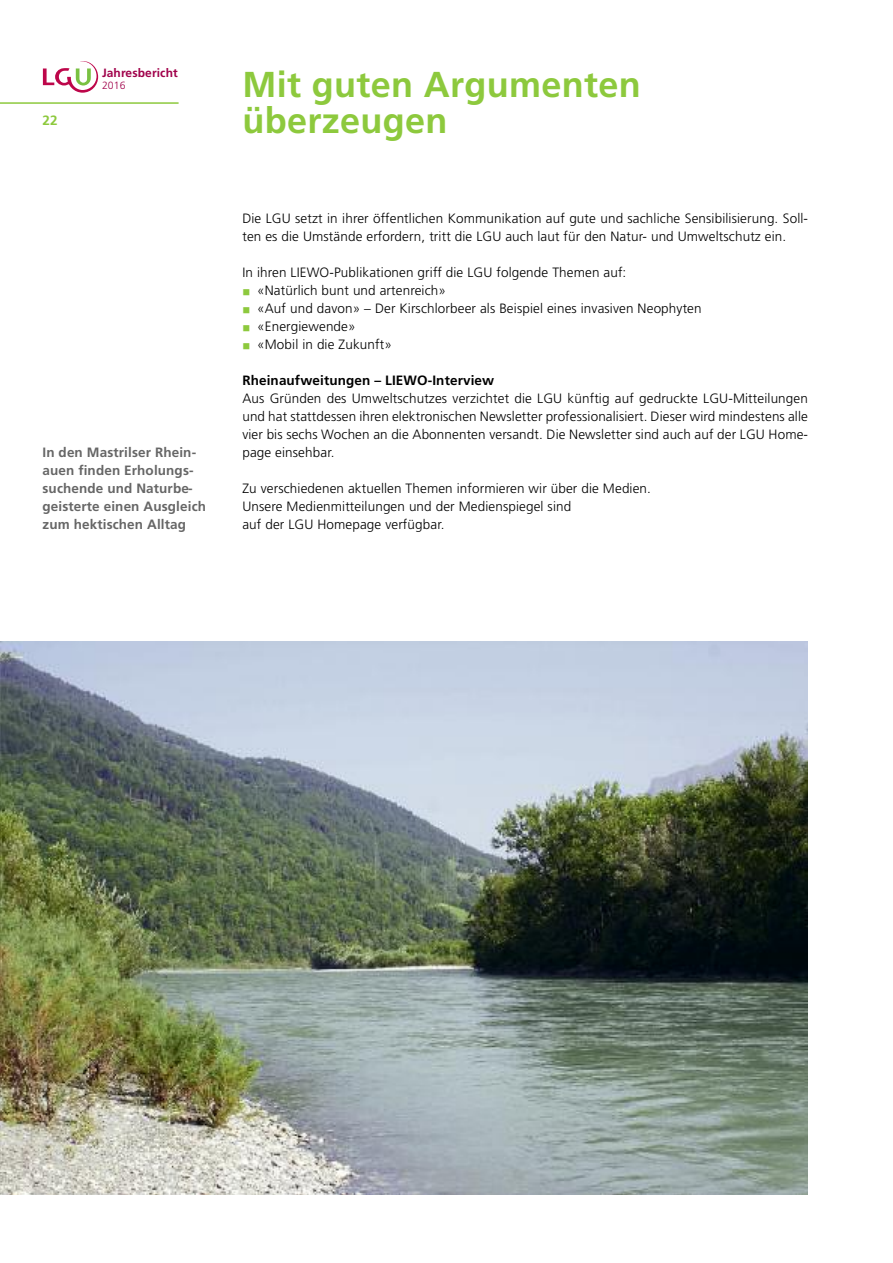
<style>
.page{position:relative;width:893px;height:1263px;background:#fff}
.page>*{position:absolute;margin:0;border:0;box-sizing:border-box;transform-origin:0 0}
.t1{font:700 36px/36px "Frutiger";letter-spacing:.01em;color:#8dc93d}
.t2{font:300 13.5px/18px "Frutiger";letter-spacing:.01em;color:#000}
.t3{font:700 13.5px/18px "Frutiger";letter-spacing:.01em;color:#666}
.t4{font:700 13.5px "Frutiger";letter-spacing:.01em;color:#000}
.t5{font:700 13.5px "Frutiger";color:#8dc93d}
.t6{font:700 12px "Frutiger";letter-spacing:.01em;color:#a0004a}
.t7{font:300 10.5px "Frutiger";color:#a0004a}
.s1{color:#8dc93d}
</style>
<div class="page">
<svg style="left:43px;top:61px;width:55px;height:32px"></svg>
<hr style="left:0;top:102px;width:179px;height:2px;background:#8dc93d">
<img style="left:0;top:641px;width:808px;height:554px">
<p class="t5" style="left:43px;top:115px;width:17px">22</p>
<p class="t6" style="left:102px;top:68px;width:77px">Jahresbericht</p>
<p class="t7" style="left:102px;top:81px;width:25px">2016</p>
<p class="t3" style="left:43px;top:444px;width:165px">In den Mastrilser Rhein&shy;auen finden Erholungs&shy;suchende und Naturbe&shy;geisterte einen Ausgleich zum hektischen Alltag</p>
<h1 class="t1" style="left:242px;top:69px;width:400px">Mit guten Argumenten überzeugen</h1>
<p class="t2" style="left:242px;top:210px;width:567px">Die LGU setzt in ihrer öffentlichen Kommunikation auf gute und sachliche Sensibilisierung. Soll&shy;ten es die Umstände erfordern, tritt die LGU auch laut für den Natur- und Umweltschutz ein.</p>
<p class="t2" style="left:242px;top:264px;width:385px">In ihren LIEWO-Publikationen griff die LGU folgende Themen auf:</p>
<p class="t2" style="left:242px;top:282px;width:205px"><span class="s1">■</span> «Natürlich bunt und artenreich»</p>
<p class="t2" style="left:242px;top:300px;width:461px"><span class="s1">■</span> «Auf und davon» – Der Kirschlorbeer als Beispiel eines invasiven Neophyten</p>
<p class="t2" style="left:242px;top:318px;width:115px"><span class="s1">■</span> «Energiewende»</p>
<p class="t2" style="left:242px;top:336px;width:151px"><span class="s1">■</span> «Mobil in die Zukunft»</p>
<p class="t4" style="left:242px;top:375px;width:253px">Rheinaufweitungen – LIEWO-Interview</p>
<p class="t2" style="left:242px;top:390px;width:567px;text-align:justify">Aus Gründen des Umweltschutzes verzichtet die LGU künftig auf gedruckte LGU-Mitteilungen und hat stattdessen ihren elektronischen Newsletter professionalisiert. Dieser wird mindestens alle vier bis sechs Wochen an die Abonnenten versandt. Die Newsletter sind auch auf der LGU Home&shy;page einsehbar.</p>
<p class="t2" style="left:242px;top:480px;width:410px">Zu verschiedenen aktuellen Themen informieren wir über die Medien.<br>Unsere Medienmitteilungen und der Medienspiegel sind<br>auf der LGU Homepage verfügbar.</p>
</div>
